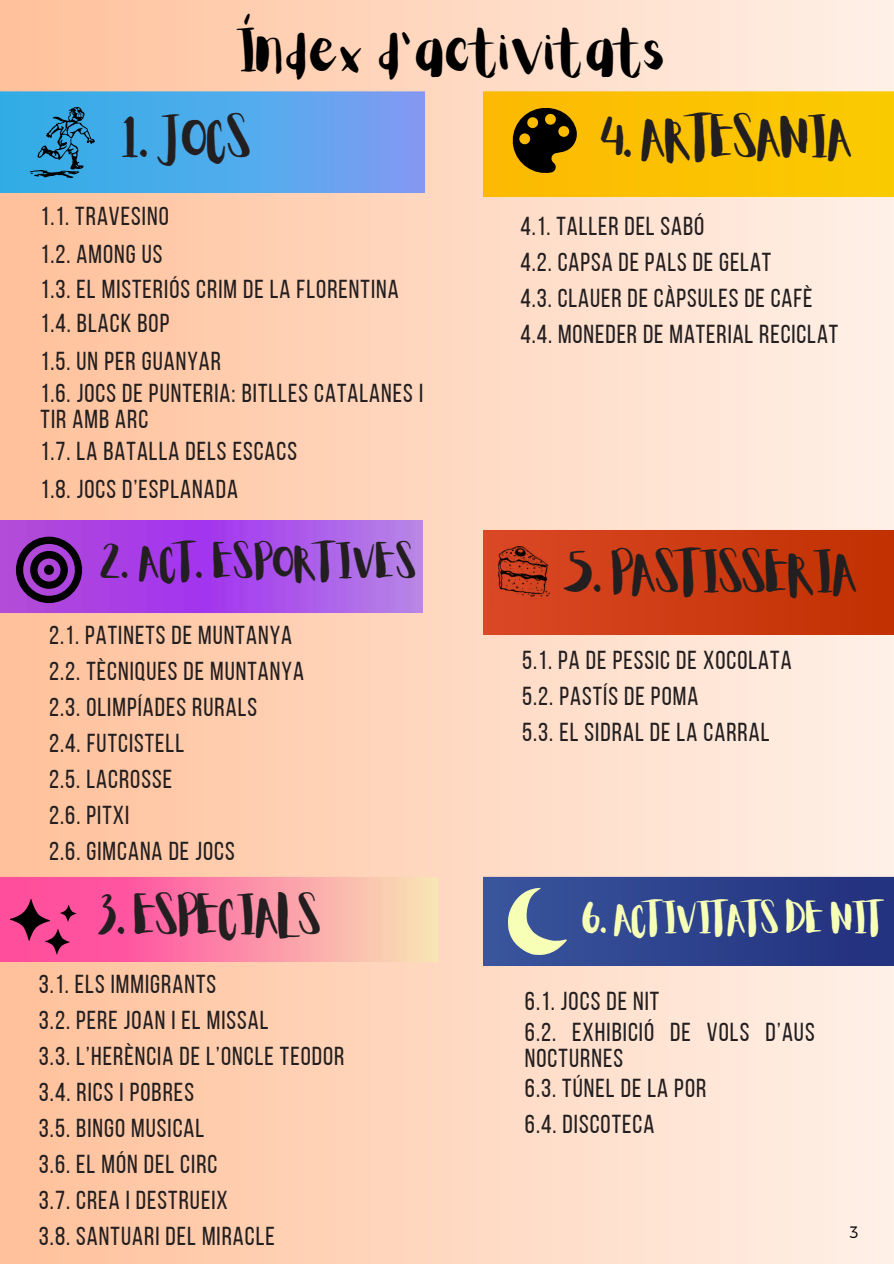
<style>
.page{position:relative;width:894px;height:1264px;background:#fff}
.page>*{position:absolute;margin:0;border:0;box-sizing:border-box;transform-origin:0 0}
.t1{font:48px "Aloja Extended";letter-spacing:-.02em;color:#000}
.t2{font:47.4px "Aloja Extended";letter-spacing:-.08em;color:#231f20}
.t3{font:45px "Aloja Extended";letter-spacing:-.08em;color:#231f20}
.t4{font:39.9px "Aloja Extended";letter-spacing:-.05em;color:#231f20}
.t5{font:36px "Aloja Extended";letter-spacing:-.08em;color:#f7ffb7}
.t6{font:25.95px/36px "Bebas Neue";letter-spacing:.04em;color:#231f20}
.t7{font:300 16.5px "Montserrat";color:#000}
</style>
<div class="page">
<div style="left:0;top:0;width:893px;height:1263px;background:linear-gradient(to right,#ffc09b,#fff0e6)"></div>
<svg style="left:0;top:91px;width:424px;height:102px;background:#51a4e6"></svg>
<svg style="left:0;top:877px;width:437px;height:84px;background:#f785a3"></svg>
<img style="left:0;top:520px;width:422px;height:92px">
<svg style="left:16px;top:536px;width:66px;height:67px;background:#5a2472"></svg>
<svg style="left:483px;top:91px;width:410px;height:105px;background:#ecb602"></svg>
<svg style="left:483px;top:530px;width:410px;height:104px;background:#cc3b12"></svg>
<img style="left:490px;top:546px;width:59px;height:54px">
<svg style="left:483px;top:877px;width:410px;height:88px;background:#35498e"></svg>
<h1 class="t1" style="left:236px;top:31px;width:433px">Índex d’activitats</h1>
<h2 class="t2" style="left:122px;top:117px;width:134px">1. JOCS</h2>
<p class="t6" style="left:41px;top:199px;width:130px;line-height:38.2px">1.1. TRAVESINO<br>1.2. AMONG US</p>
<p class="t6" style="left:41px;top:274px;width:359px;line-height:33.8px">1.3. EL MISTERIÓS CRIM DE LA FLORENTINA<br>1.4. BLACK BOP</p>
<p class="t6" style="left:41px;top:347px;width:384px;line-height:32.7px">1.5. UN PER GUANYAR<br>1.6. JOCS DE PUNTERIA: BITLLES CATALANES I</p>
<p class="t6" style="left:41px;top:406px;width:258px;line-height:31.5px">TIR AMB ARC<br>1.7. LA BATALLA DELS ESCACS</p>
<p class="t6" style="left:41px;top:473px;width:199px">1.8. JOCS D’ESPLANADA</p>
<h2 class="t2" style="left:600px;top:117px;width:256px">4. ARTESANIA</h2>
<p class="t6" style="left:520px;top:210px;width:319px">4.1. TALLER DEL SABÓ<br>4.2. CAPSA DE PALS DE GELAT<br>4.3. CLAUER DE CÀPSULES DE CAFÈ<br>4.4. MONEDER DE MATERIAL RECICLAT</p>
<h3 class="t4" style="left:100px;top:544px;width:320px">2. ACT. ESPORTIVES</h3>
<p class="t6" style="left:49px;top:619px;width:256px">2.1. PATINETS DE MUNTANYA<br>2.2. TÈCNIQUES DE MUNTANYA<br>2.3. OLIMPÍADES RURALS<br>2.4. FUTCISTELL<br>2.5. LACROSSE<br>2.6. PITXI<br>2.6. GIMCANA DE JOCS</p>
<h3 class="t3" style="left:98px;top:896px;width:227px">3. ESPECIALS</h3>
<p class="t6" style="left:39px;top:968px;width:307px">3.1. ELS IMMIGRANTS<br>3.2. PERE JOAN I EL MISSAL<br>3.3. L’HERÈNCIA DE L’ONCLE TEODOR<br>3.4. RICS I POBRES<br>3.5. BINGO MUSICAL<br>3.6. EL MÓN DEL CIRC<br>3.7. CREA I DESTRUEIX<br>3.8. SANTUARI DEL MIRACLE</p>
<h2 class="t2" style="left:563px;top:552px;width:298px">5. PASTISSERIA</h2>
<p class="t6" style="left:522px;top:644px;width:271px">5.1. PA DE PESSIC DE XOCOLATA<br>5.2. PASTÍS DE POMA<br>5.3. EL SIDRAL DE LA CARRAL</p>
<h3 class="t5" style="left:582px;top:902px;width:305px">6. ACTIVITATS DE NIT</h3>
<p class="t6" style="left:524px;top:987px;width:291px;line-height:31.5px">6.1. JOCS DE NIT<br>6.2. EXHIBICIÓ DE VOLS D’AUS</p>
<p class="t6" style="left:524px;top:1045px;width:183px;line-height:30.3px">NOCTURNES<br>6.3. TÚNEL DE LA POR</p>
<p class="t6" style="left:524px;top:1108px;width:131px">6.4. DISCOTECA</p>
<p class="t7" style="left:849px;top:1221px;width:10px">3</p>
</div>
